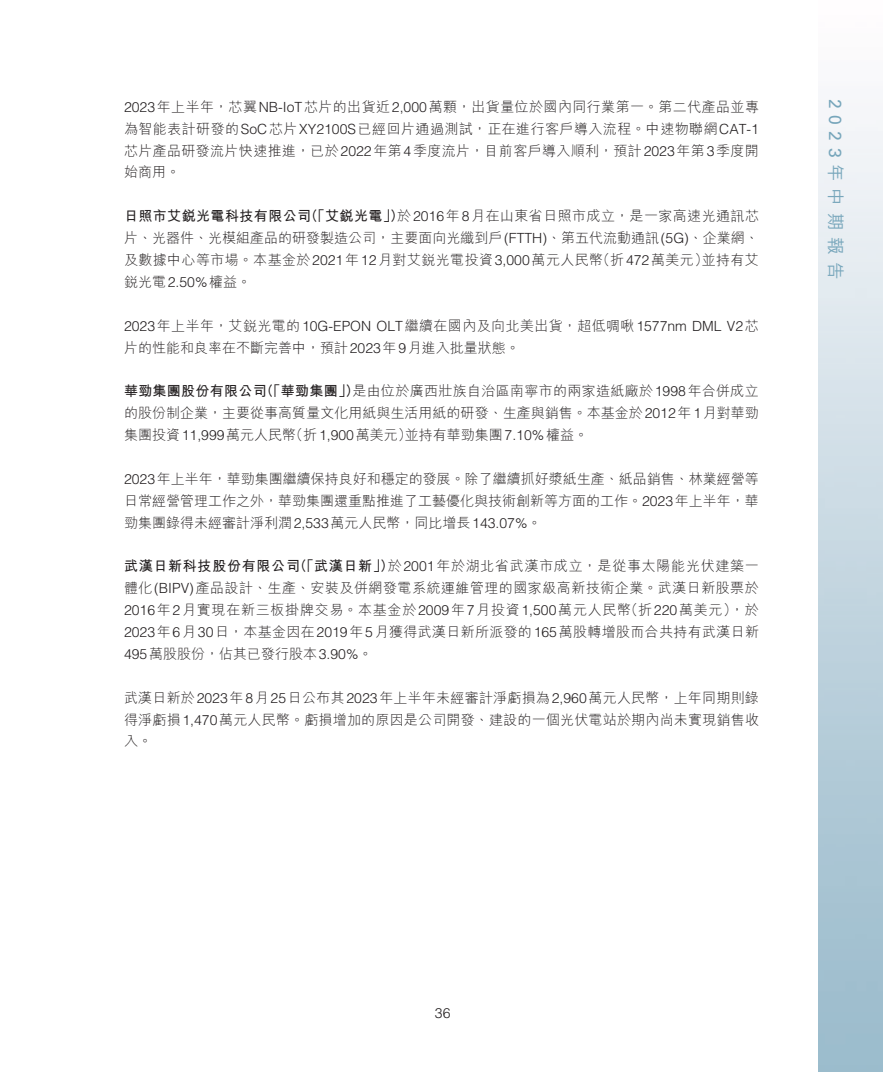
<style>
.page{position:relative;width:883px;height:1072px;background:#fff}
.page>*{position:absolute;margin:0;border:0;box-sizing:border-box;transform-origin:0 0}
.t1{font:500 17.5px "M Hei HK";letter-spacing:.395em;color:#77a6bb}
._1__內文{font:300 14px/21.9px "M Hei HK";letter-spacing:.025em;color:#231f20;text-align:justify}
._1__內文-2{font:300 14px "M Hei HK";color:#231f20}
._1__內文-3{font:700 14px "M Hei HK";letter-spacing:.03em;color:#231f20}
._1__內文-4{font:300 14px "M Hei HK";letter-spacing:.05em;color:#231f20}
._1__內文-5{font:700 14px "M Hei HK";letter-spacing:.05em;color:#231f20}
.t2{font:300 14px "Helvetica LT Std";color:#231f20}
.s1{font-family:"Helvetica LT Std"}
.s2{font-family:"Univers LT Std";font-weight:400}
</style>
<div class="page">
<p class="_1__內文" style="left:124px;top:95px;width:637px"><span class="s1">2023</span>年上半年，芯翼<span class="s1">NB-IoT</span>芯片的出貨近<span class="s1">2,000</span>萬顆，出貨量位於國內同行業第一。第二代產品並專為智能表計研發的<span class="s1">SoC</span>芯片<span class="s1">XY2100S</span>已經回片通過測試，正在進行客戶導入流程。中速物聯網<span class="s1">CAT-1</span>芯片產品研發流片快速推進，已於<span class="s1">2022</span>年第<span class="s1">4</span>季度流片，目前客戶導入順利，預計<span class="s1">2023</span>年第<span class="s1">3</span>季度開始商用。</p>
<p class="_1__內文" style="left:397px;top:205px;width:363px">於<span class="s1">2016</span>年<span class="s1">8</span>月在山東省日照市成立，是一家高速光通訊芯</p>
<p class="_1__內文-3" style="left:124px;top:206px;width:189px">日照市艾銳光電科技有限公司</p>
<p class="_1__內文-2" style="left:124px;top:231px;width:636px">片、光器件、光模組產品的研發製造公司，主要面向光纖到戶<span class="s1">(FTTH)</span>、第五代流動通訊 <span class="s1">G5 ( )</span>、企業網、</p>
<p class="_1__內文" style="left:702px;top:249px;width:59px">並持有艾</p>
<p class="_1__內文-3" style="left:304px;top:206px;width:101px">（「艾銳光電」）</p>
<p class="_1__內文" style="left:596px;top:249px;width:114px">（折<span class="s1">472</span>萬美元）</p>
<p class="_1__內文" style="left:124px;top:249px;width:481px">及數據中心等市場。本基金於<span class="s1">2021</span>年<span class="s1">12</span>月對艾銳光電投資<span class="s1">3,000</span>萬元人民幣銳光電<span class="s1">2.50%</span>權益。</p>
<p class="_1__內文" style="left:124px;top:314px;width:636px"><span class="s1">2023</span>年上半年，艾銳光電的<span class="s1">10G-EPON OLT</span>繼續在國內及向北美出貨，超低啁啾<span class="s1">1577nm DML V2</span>芯片的性能和良率在不斷完善中，預計<span class="s1">2023</span>年<span class="s1">9</span>月進入批量狀態。</p>
<p class="_1__內文" style="left:353px;top:380px;width:408px">是由位於廣西壯族自治區南寧市的兩家造紙廠於<span class="s1">1998</span>年合併成立</p>
<p class="_1__內文-3" style="left:124px;top:381px;width:144px">華勁集團股份有限公司</p>
<p class="_1__內文-2" style="left:124px;top:406px;width:636px">的股份制企業，主要從事高質量文化用紙與生活用紙的研發、生產與銷售。本基金於<span class="s1">2012</span>年<span class="s1">1</span>月對華勁</p>
<p class="_1__內文-2" style="left:405px;top:428px;width:185px">並持有華勁集團<span class="s1">7.10%</span>權益。</p>
<p class="_1__內文-3" style="left:260px;top:381px;width:101px">（「華勁集團」）</p>
<p class="_1__內文" style="left:289px;top:424px;width:124px">（折<span class="s1">1,900</span>萬美元）</p>
<p class="_1__內文-2" style="left:124px;top:428px;width:174px">集團投資<span class="s1">11,999</span>萬元人民幣</p>
<p class="_1__內文" style="left:124px;top:467px;width:636px"><span class="s1">2023</span>年上半年，華勁集團繼續保持良好和穩定的發展。除了繼續抓好漿紙生產、紙品銷售、林業經營等日常經營管理工作之外，華勁集團還重點推進了工藝優化與技術創新等方面的工作。<span class="s1">2023</span>年上半年，華勁集團錄得未經審計淨利潤<span class="s1">2,533</span>萬元人民幣，同比增長<span class="s1">143.07%</span>。</p>
<p class="_1__內文-4" style="left:388px;top:559px;width:373px">於<span class="s1">2001</span>年於湖北省武漢市成立，是從事太陽能光伏建築一</p>
<p class="_1__內文-5" style="left:124px;top:556px;width:178px">武漢日新科技股份有限公司</p>
<p class="_1__內文" style="left:124px;top:577px;width:636px">體化<span class="s1">(BIPV)</span>產品設計、生產、安裝及併網發電系統運維管理的國家級高新技術企業。武漢日新股票於</p>
<p class="_1__內文" style="left:624px;top:599px;width:136px">（折<span class="s1">220</span>萬美元，）於</p>
<p class="_1__內文-3" style="left:293px;top:556px;width:102px">（「武漢日新」）</p>
<p class="_1__內文" style="left:124px;top:599px;width:636px;text-align:left"><span class="s1">2016</span>年<span class="s1">2</span>月實現在新三板掛牌交易。本基金於<span class="s1">2009</span>年<span class="s1">7</span>月投資<span class="s1">1,500</span>萬元人民幣<br><span class="s1">2023</span>年<span class="s1">6</span>月<span class="s1">30</span>日，本基金因在<span class="s1">2019</span>年<span class="s1">5</span>月獲得武漢日新所派發的<span class="s1">165</span>萬股轉增股而合共持有武漢日新<br><span class="s1">495</span>萬股股份，佔其已發行股本<span class="s1">3.90%</span>。</p>
<p class="_1__內文" style="left:124px;top:686px;width:637px">武漢日新於<span class="s1">2023</span>年<span class="s1">8</span>月<span class="s1">25</span>日公布其<span class="s1">2023</span>年上半年未經審計淨虧損為<span class="s1">2,960</span>萬元人民幣，上年同期則錄得淨虧損<span class="s1">1,470</span>萬元人民幣。虧損增加的原因是公司開發、建設的一個光伏電站於期內尚未實現銷售收入。</p>
<p class="t1" style="left:848px;top:99px;width:182px;rotate:90deg"><span class="s2">2023</span>年中期報告</p>
<p class="t2" style="left:435px;top:1004px;width:17px">36</p>
</div>
